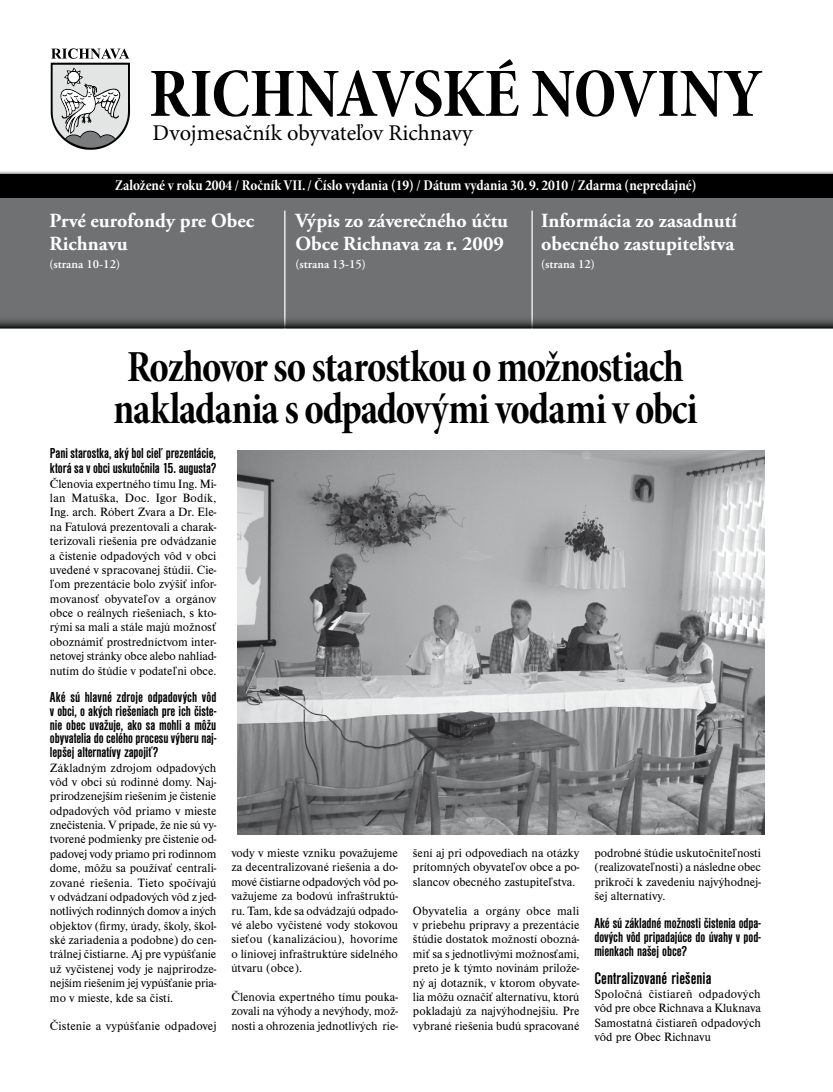
<style>
.page{position:relative;width:833px;height:1092px;background:#fff}
.page>*{position:absolute;margin:0;border:0;box-sizing:border-box;transform-origin:0 0}
.t1{font:70px "Minion Pro Bold Cn Subh";letter-spacing:-.005em;color:#000}
.t2{font:45px/42.5px "Minion Pro Bold Cn Subh";letter-spacing:-.03em;color:#000;text-align:center;scale:.93 1}
.t3{font:22.5px "Minion Pro";color:#000}
.t4{font:700 20px/22.5px "Adobe Garamond Pro";color:#fff}
.t5{font:700 condensed 17.5px "Nimbus Sans DOT";color:#000}
.t6{font:700 condensed 15px/13.8px "Nimbus Sans DOT";letter-spacing:-.005em;color:#000;text-align:justify}
.t7{font:15px "Minion Pro Bold Cn Subh";color:#fff}
.t8{font:12.5px/14.4px "Nimbus Roman DOT";color:#000;text-align:justify}
.t9{font:600 12.5px "Adobe Garamond Pro";color:#fff}
</style>
<div class="page">
<div style="left:0;top:174px;width:833px;height:24px;background:#000"></div>
<div style="left:0;top:198px;width:833px;height:130px;background:#707172"></div>
<svg style="left:51px;top:48px;width:79px;height:102px"></svg>
<hr style="left:284px;top:210px;width:1px;height:118px;background:#fff">
<hr style="left:531px;top:210px;width:2px;height:118px;background:#fff">
<svg style="left:0;top:312px;width:833px;height:16px"></svg>
<svg style="left:0;top:171px;width:833px;height:3px;background:#cbcbcb"></svg>
<img style="left:237px;top:450px;width:527px;height:384px">
<h1 class="t1" style="left:149px;top:52px;width:615px">RICHNAVSKÉ NOVINY</h1>
<h3 class="t3" style="left:152px;top:120px;width:321px">Dvojmesačník obyvateľov Richnavy</h3>
<p class="t7" style="left:115px;top:176px;width:583px">Založené v roku 2004 / Ročník VII. / Číslo vydania (19) / Dátum vydania 30. 9. 2010 / Zdarma (nepredajné)</p>
<h3 class="t4" style="left:50px;top:210px;width:206px">Prvé eurofondy pre Obec<br>Richnavu</h3>
<p class="t9" style="left:50px;top:257px;width:72px">(strana 10-12)</p>
<h3 class="t4" style="left:295px;top:210px;width:214px">Výpis zo záverečného účtu<br>Obce Richnava za r. 2009</h3>
<p class="t9" style="left:295px;top:257px;width:72px">(strana 13-15)</p>
<h3 class="t4" style="left:541px;top:210px;width:197px">Informácia zo zasadnutí obecného zastupiteľstva</h3>
<p class="t9" style="left:541px;top:257px;width:55px">(strana 12)</p>
<h2 class="t2" style="left:113px;top:346px;width:629px">Rozhovor so starostkou o možnostiach nakladania s odpadovými vodami v obci</h2>
<p class="t6" style="left:50px;top:446px;width:168px;line-height:15px">Pani starostka, aký bol cieľ prezentácie, ktorá sa v obci uskutočnila 15. augusta?</p>
<p class="t8" style="left:50px;top:476px;width:168px">Členovia expertného tímu Ing. Mi&shy;lan Matuška, Doc. Igor Bodík, Ing. arch. Róbert Zvara a Dr. Ele&shy;na Fatulová prezentovali a charak&shy;terizovali riešenia pre odvádzanie a čistenie odpadových vôd v obci uvedené v spracovanej štúdii. Cie&shy;ľom prezentácie bolo zvýšiť infor&shy;movanosť obyvateľov a orgánov obce o reálnych riešeniach, s kto&shy;rými sa mali a stále majú možnosť oboznámiť prostredníctvom inter&shy;netovej stránky obce alebo nahliad&shy;nutím do štúdie v podateľni obce.</p>
<p class="t6" style="left:50px;top:690px;width:168px">Aké sú hlavné zdroje odpadových vôd v obci, o akých riešeniach pre ich čiste&shy;nie obec uvažuje, ako sa mohli a môžu obyvatelia do celého procesu výberu naj&shy;lepšej alternatívy zapojiť?</p>
<p class="t8" style="left:50px;top:760px;width:168px">Základným zdrojom odpadových vôd v obci sú rodinné domy. Naj&shy;prirodzenejším riešením je čistenie odpadových vôd priamo v mieste znečistenia. V prípade, že nie sú vy&shy;tvorené podmienky pre čistenie od&shy;padovej vody priamo pri rodinnom dome, môžu sa používať centrali&shy;zované riešenia. Tieto spočívajú v odvádzaní odpadových vôd z jed&shy;notlivých rodinných domov a iných objektov (firmy, úrady, školy, škol&shy;ské zariadenia a podobne) do cen&shy;trálnej čistiarne. Aj pre vypúšťanie už vyčistenej vody je najprirodze&shy;nejším riešením jej vypúšťanie pria&shy;mo v mieste, kde sa čistí.</p>
<p class="t8" style="left:50px;top:1019px;width:168px">Čistenie a vypúšťanie odpadovej</p>
<p class="t8" style="left:594px;top:846px;width:168px">podrobné štúdie uskutočniteľnosti (realizovateľnosti) a následne obec prikročí k zavedeniu najvýhodnej&shy;šej alternatívy.</p>
<p class="t6" style="left:594px;top:916px;width:168px">Aké sú základné možnosti čistenia odpa&shy;dových vôd pripadajúce do úvahy v pod&shy;mienkach našej obce?</p>
<h3 class="t5" style="left:594px;top:968px;width:119px">Centralizované riešenia</h3>
<p class="t8" style="left:594px;top:986px;width:168px">Spoločná čistiareň odpadových vôd pre obce Richnava a Kluknava Samostatná čistiareň odpadových vôd pre Obec Richnavu</p>
<p class="t8" style="left:413px;top:846px;width:168px">šení aj pri odpovediach na otázky prítomných obyvateľov obce a po&shy;slancov obecného zastupiteľstva.</p>
<p class="t8" style="left:413px;top:903px;width:168px">Obyvatelia a orgány obce mali v priebehu prípravy a prezentácie štúdie dostatok možností obozná&shy;miť sa s jednotlivými možnosťami, preto je k týmto novinám prilože&shy;ný aj dotazník, v ktorom obyvate&shy;lia môžu označiť alternatívu, ktorú pokladajú za najvýhodnejšiu. Pre vybrané riešenia budú spracované</p>
<p class="t8" style="left:231px;top:846px;width:168px">vody v mieste vzniku považujeme za decentralizované riešenia a do&shy;mové čistiarne odpadových vôd po&shy;važujeme za bodovú infraštruktú&shy;ru. Tam, kde sa odvádzajú odpado&shy;vé alebo vyčistené vody stokovou sieťou (kanalizáciou), hovoríme o líniovej infraštruktúre sídelného útvaru (obce).</p>
<p class="t8" style="left:231px;top:989px;width:168px">Členovia expertného tímu pouka&shy;zovali na výhody a nevýhody, mož&shy;nosti a ohrozenia jednotlivých rie-</p>
</div>
